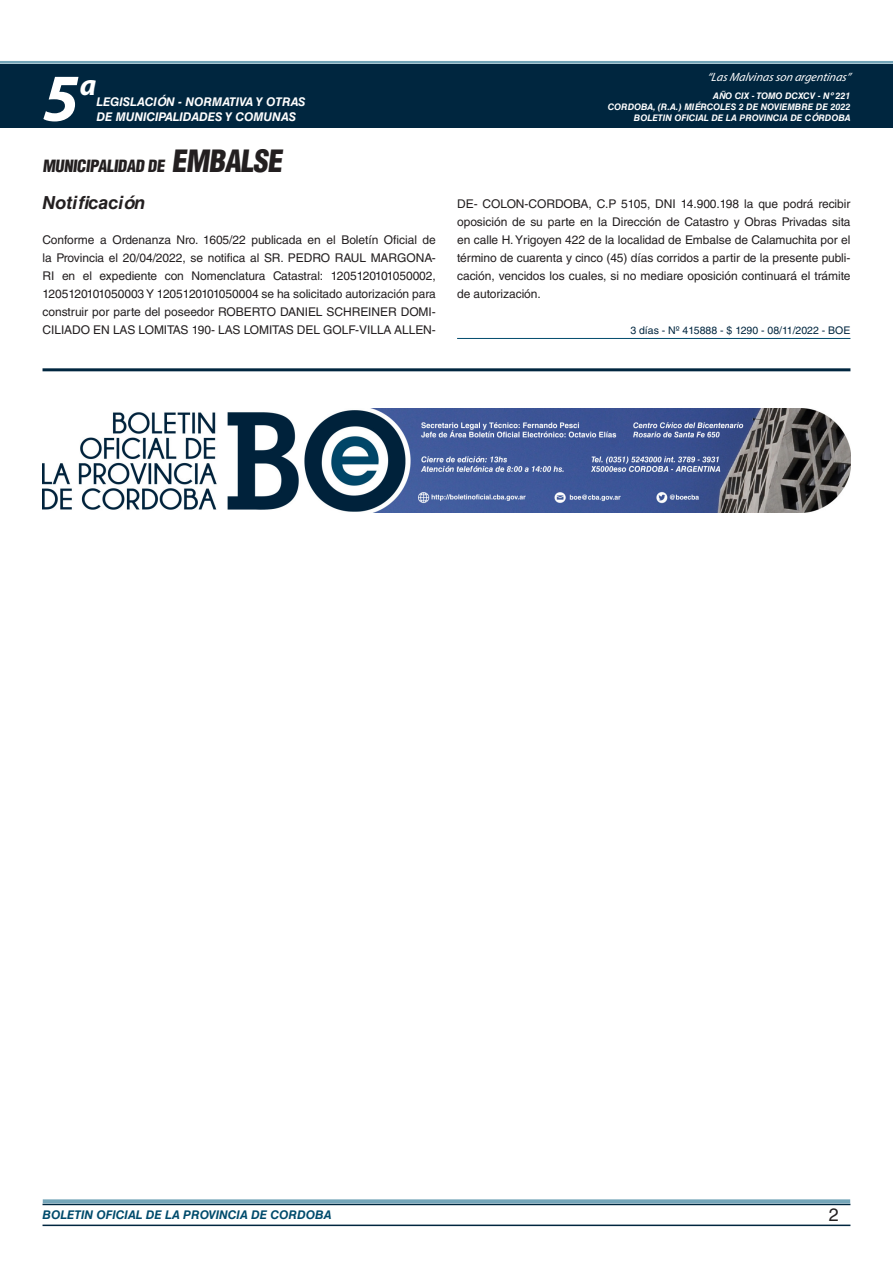
<style>
.page{position:relative;width:893px;height:1263px;background:#fff}
.page>*{position:absolute;margin:0;border:0;box-sizing:border-box;transform-origin:0 0}
.t1{font:italic 700 67.5px "Myriad Pro";color:#fff}
.t2{font:italic 700 30px "Myriad Pro";color:#fff}
.NOMBRE_DE_MINISTERIO{font:italic 700 18px "Helvetica LT Std";color:#231f20}
.t3{font:18px "Helvetica LT Std";color:#231f20}
.BASE{font:900 condensed 16.5px "Helvetica LT Std";color:#231f20}
.TEXTO_BASE{font:12px/18px "Helvetica LT Std";letter-spacing:-.005em;color:#231f20;text-align:justify}
.t4{font:italic 700 12px "Helvetica LT Std";color:#fff}
.t5{font:italic 700 12px "Helvetica LT Std";color:#004b6c}
.t6{font:italic 12px "Myriad Pro";color:#fff}
.FECHA_DE_VENCIMIENTO{font:10.5px "Helvetica LT Std";color:#00263f}
.t7{font:italic 700 9px/10.8px "Helvetica LT Std";color:#fff;text-align:right}
.s1{font-size:30px}
</style>
<div class="page">
<div style="left:0;top:61px;width:893px;height:6px;background:#fff;opacity:.75"></div>
<div style="left:0;top:64px;width:893px;height:64px;background:#00263f"></div>
<hr style="left:43px;top:1224px;width:807px;height:2px;background:#00263f">
<div style="left:42px;top:1198px;width:809px;height:8px;background:#fff;opacity:.75"></div>
<hr style="left:457px;top:338px;width:393px;height:1px;background:#004b6c">
<hr style="left:43px;top:368px;width:807px;height:3px;background:#00263f">
<img style="left:43px;top:409px;width:807px;height:103px">
<h1 class="t1" style="left:43px;top:54px;width:38px">5</h1>
<h2 class="t2" style="left:80px;top:66px;width:18px">a</h2>
<p class="t4" style="left:96px;top:95px;width:211px">LEGISLACIÓN - NORMATIVA Y OTRAS</p>
<p class="t4" style="left:96px;top:109px;width:201px">DE MUNICIPALIDADES Y COMUNAS</p>
<p class="BASE" style="left:43px;top:155px;width:246px">MUNICIPALIDAD DE <span class="s1">EMBALSE</span></p>
<p class="NOMBRE_DE_MINISTERIO" style="left:43px;top:192px;width:105px">Notificación</p>
<p class="TEXTO_BASE" style="left:43px;top:231px;width:395px">Conforme a Ordenanza Nro. 1605/22 publicada en el Boletín Oficial de la Provincia el 20/04/2022, se notifica al SR. PEDRO RAUL MARGONA-RI en el expediente con Nomenclatura Catastral: 1205120101050002, 1205120101050003 Y 1205120101050004 se ha solicitado autorización para construir por parte del poseedor ROBERTO DANIEL SCHREINER DOMI-CILIADO EN LAS LOMITAS 190- LAS LOMITAS DEL GOLF-VILLA ALLEN-</p>
<p class="t6" style="left:707px;top:70px;width:145px">“LasMalvinasson argentinas”</p>
<p class="t7" style="left:608px;top:91px;width:244px">AÑO CIX - TOMO DCXCV - Nº 221<br>CORDOBA, (R.A.) MIÉRCOLES 2 DE NOVIEMBRE DE 2022<br>BOLETIN OFICIAL DE LA PROVINCIA DE CÓRDOBA</p>
<p class="TEXTO_BASE" style="left:457px;top:195px;width:395px">DE- COLON-CORDOBA, C.P 5105, DNI 14.900.198 la que podrá recibir oposición de su parte en la Dirección de Catastro y Obras Privadas sita en calle H. Yrigoyen 422 de la localidad de Embalse de Calamuchita por el término de cuarenta y cinco (45) días corridos a partir de la presente publi&shy;cación, vencidos los cuales, si no mediare oposición continuará el trámite de autorización.</p>
<p class="FECHA_DE_VENCIMIENTO" style="left:630px;top:324px;width:222px">3 días - Nº 415888 - $ 1290 - 08/11/2022 - BOE</p>
<p class="t5" style="left:43px;top:1208px;width:290px">BOLETIN OFICIAL DE LA PROVINCIA DE CORDOBA</p>
<p class="t3" style="left:829px;top:1204px;width:12px">2</p>
</div>
